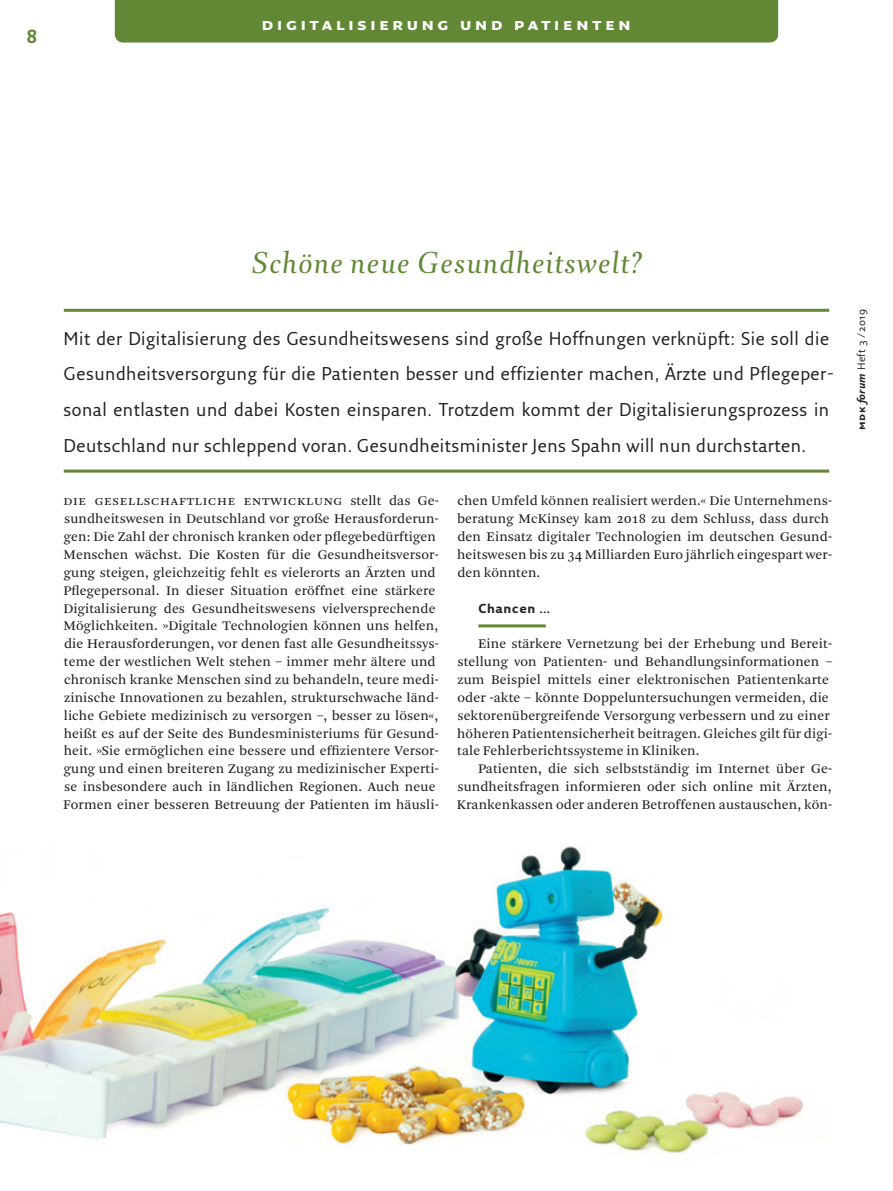
<style>
.page{position:relative;width:893px;height:1191px;background:#fff}
.page>*{position:absolute;margin:0;border:0;box-sizing:border-box;transform-origin:0 0}
._0_0_Titel{font:italic 36px "Arnhem Fine";letter-spacing:.025em;color:#628835}
._0_2_Lead{font:18px/35.7px "Fresco Sans Plus Pro";letter-spacing:.025em;color:#231f20}
._3_2_Kolumnentitel{font:700 18px "Fresco Sans Plus Pro";letter-spacing:.18em;color:#fff}
._3_3_Pagina{font:700 18px "Fresco Sans Plus Pro";color:#628835}
._1_1_Arnhem_oE{font:13.8px/17.9px "Arnhem Blond";letter-spacing:.01em;color:#231f20}
._0_3_Zwischenübersch{font:700 12.75px "Fresco Sans Pro";letter-spacing:.05em;color:#231f20}
.t1{font:10.5px "Fresco Sans Plus Pro";letter-spacing:.05em;color:#231f20}
.s1{font-weight:700}
.s2{font-weight:700;font-style:italic}
</style>
<div class="page">
<hr style="left:478px;top:624px;width:68px;height:3px;background:#628835">
<hr style="left:64px;top:309px;width:765px;height:3px;background:#628835">
<hr style="left:64px;top:469px;width:765px;height:3px;background:#628835">
<div style="left:115px;top:0;width:663px;height:43px;background:#628835"></div>
<img style="left:0;top:846px;width:804px;height:308px">
<p class="_3_3_Pagina" style="left:27px;top:25px;width:12px">8</p>
<p class="_3_2_Kolumnentitel" style="left:262px;top:12px;width:371px">digitalisierung und patienten</p>
<p class="_0_0_Titel" style="left:251px;top:246px;width:393px">Schöne neue Gesundheitswelt?</p>
<p class="_0_2_Lead" style="left:64px;top:320px;width:772px">Mit der Digitalisierung des Gesundheitswesens sind große Hoffnungen verknüpft: Sie soll die Gesundheitsversorgung für die Patienten besser und effizienter machen, Ärzte und Pflegeper&shy;sonal entlasten und dabei Kosten einsparen. Trotzdem kommt der Digitalisierungsprozess in Deutschland nur schleppend voran. Gesundheitsminister Jens Spahn will nun durchstarten.</p>
<p class="_1_1_Arnhem_oE" style="left:63px;top:492px;width:377px">die gesellschaftliche entwicklung stellt das Ge&shy;sundheitswesen in Deutschland vor große Herausforderun&shy;gen: Die Zahl der chronisch kranken oder pflegebedürftigen Menschen wächst. Die Kosten für die Gesundheitsversor&shy;gung steigen, gleichzeitig fehlt es vielerorts an Ärzten und Pflegepersonal. In dieser Situation eröffnet eine stärkere Digitalisierung des Gesundheitswesens vielversprechende Möglichkeiten. »Digitale Technologien können uns helfen, die Herausforderungen, vor denen fast alle Gesundheitssys&shy;teme der westlichen Welt stehen – immer mehr ältere und chronisch kranke Menschen sind zu behandeln, teure medi&shy;zinische Innovationen zu bezahlen, strukturschwache länd&shy;liche Gebiete medizinisch zu versorgen –, besser zu lösen«, heißt es auf der Seite des Bundesministeriums für Gesund&shy;heit. »Sie ermöglichen eine bessere und effizientere Versor&shy;gung und einen breiteren Zugang zu medizinischer Experti&shy;se insbesondere auch in ländlichen Regionen. Auch neue Formen einer besseren Betreuung der Patienten im häusli-</p>
<p class="_1_1_Arnhem_oE" style="left:457px;top:492px;width:376px">chen Umfeld können realisiert werden.« Die Unternehmens&shy;beratung McKinsey kam 2018 zu dem Schluss, dass durch den Einsatz digitaler Technologien im deutschen Gesund&shy;heitswesen bis zu 34 Milliarden Euro jährlich eingespart wer&shy;den könnten.</p>
<p class="_0_3_Zwischenübersch" style="left:479px;top:600px;width:73px">Chancen …</p>
<p class="_1_1_Arnhem_oE" style="left:457px;top:635px;width:377px;text-indent:21px">Eine stärkere Vernetzung bei der Erhebung und Bereit&shy;stellung von Patienten- und Behandlungsinformationen – zum Beispiel mittels einer elektronischen Patientenkarte oder -akte – könnte Doppeluntersuchungen vermeiden, die sektorenübergreifende Versorgung verbessern und zu einer höheren Patientensicherheit beitragen. Gleiches gilt für digi&shy;tale Fehlerberichtssysteme in Kliniken.</p>
<p class="_1_1_Arnhem_oE" style="left:457px;top:760px;width:377px;text-align:justify;text-indent:21px">Patienten, die sich selbstständig im Internet über Ge&shy;sundheitsfragen informieren oder sich online mit Ärzten, Krankenkassen oder anderen Betroffenen austauschen, kön-</p>
<p class="t1" style="left:855px;top:430px;width:122px;rotate:-90deg"><span class="s1">mdk</span> <span class="s2">forum</span> Heft 3 /2019</p>
</div>
